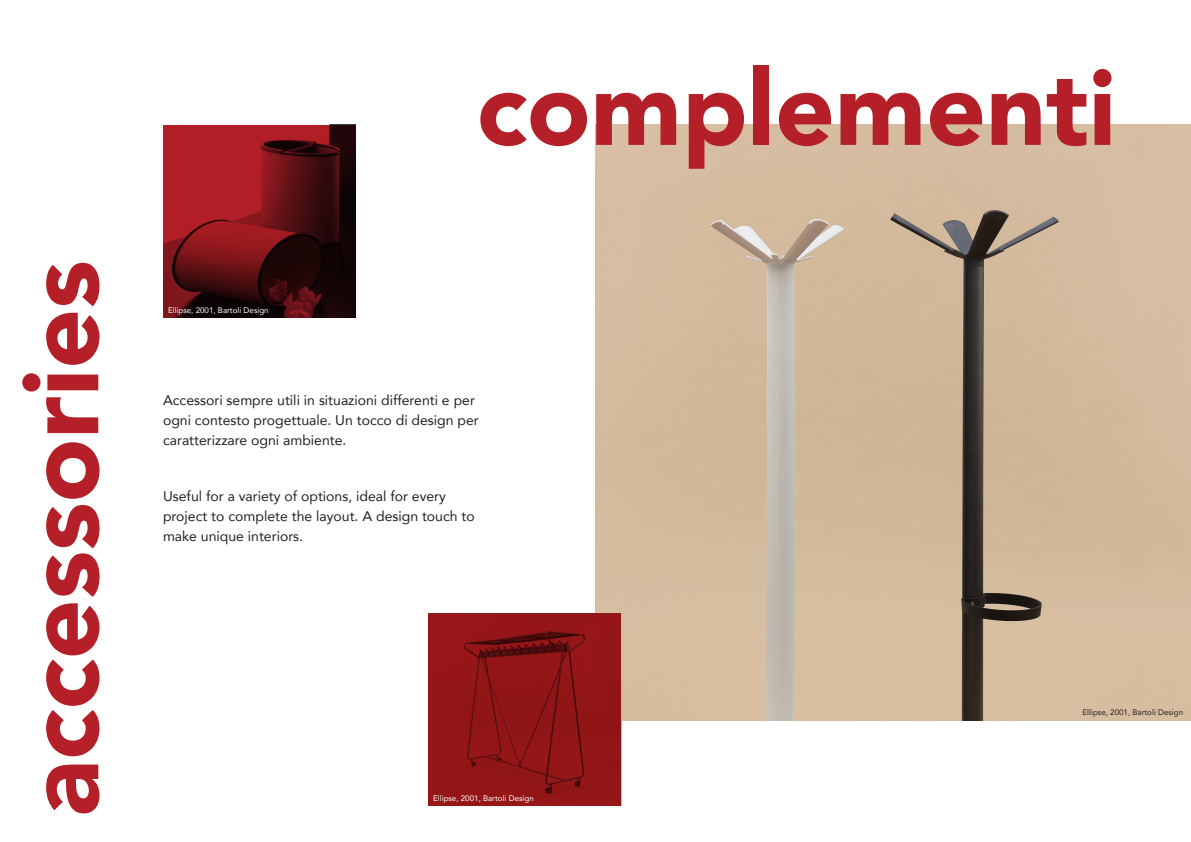
<style>
.page{position:relative;width:1191px;height:842px;background:#fff}
.page>*{position:absolute;margin:0;border:0;box-sizing:border-box;transform-origin:0 0}
.t1{font:900 104.6px "Avenir";color:#b51f27}
.t2{font:14px/20px "Avenir";color:#231f20}
.t3{font:8px "Avenir";color:#fff}
.t4{font:8px "Avenir";color:#231f20}
</style>
<div class="page">
<svg style="left:163px;top:125px;width:193px;height:192px;background:#641116"></svg>
<img style="left:595px;top:125px;width:596px;height:595px">
<svg style="left:428px;top:613px;width:193px;height:193px;background:#8e1516"></svg>
<h1 class="t1" style="left:-28px;top:816px;width:558px;rotate:-90deg">accessories</h1>
<p class="t3" style="left:168px;top:304px;width:102px">Ellipse, 2001, Bartoli Design</p>
<h1 class="t1" style="left:476px;top:19px;width:641px">complementi</h1>
<p class="t2" style="left:163px;top:390px;width:317px">Accessori sempre utili in situazioni differenti e per ogni contesto progettuale. Un tocco di design per caratterizzare ogni ambiente.</p>
<p class="t2" style="left:163px;top:486px;width:313px">Useful for a variety of options, ideal for every project to complete the layout. A design touch to make unique interiors.</p>
<p class="t3" style="left:433px;top:792px;width:102px">Ellipse, 2001, Bartoli Design</p>
<p class="t4" style="left:1082px;top:706px;width:102px">Ellipse, 2001, Bartoli Design</p>
</div>
